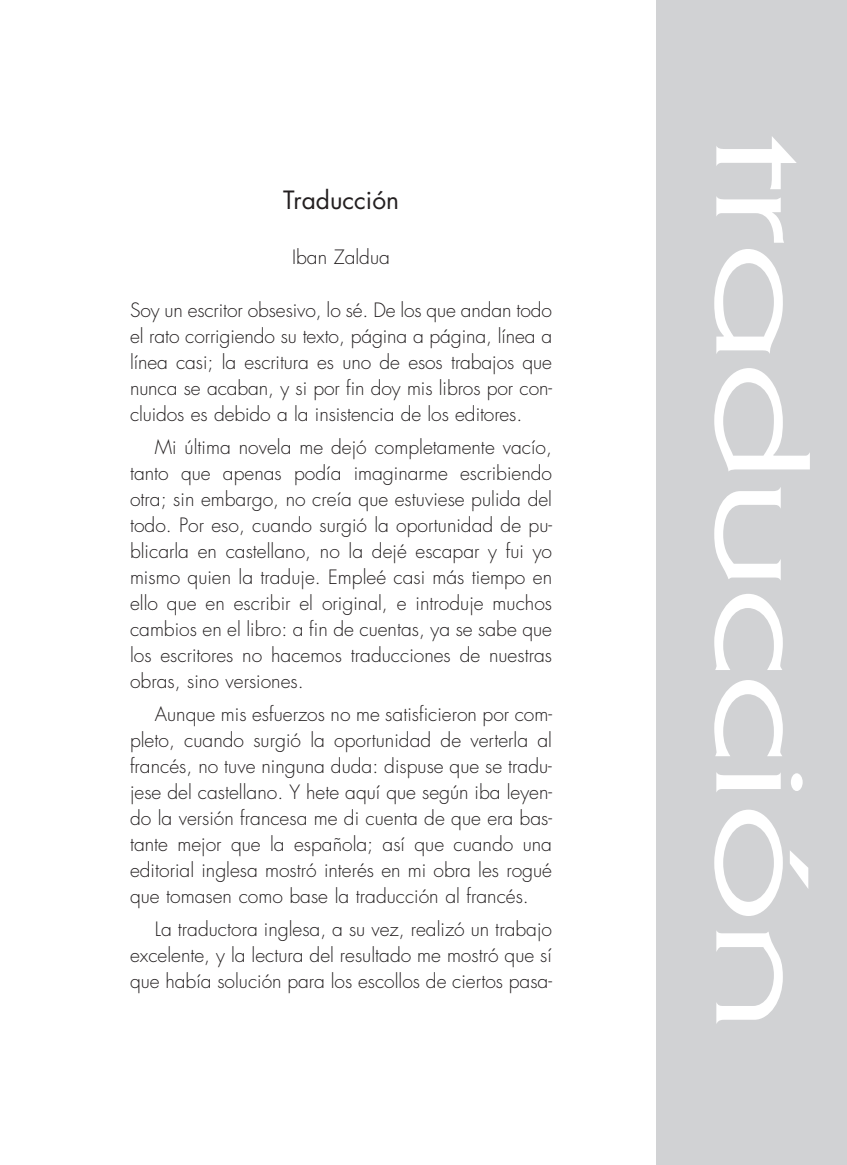
<style>
.page{position:relative;width:847px;height:1165px;background:#fff}
.page>*{position:absolute;margin:0;border:0;box-sizing:border-box;transform-origin:0 0}
.t1{font:131.25px "Serif Gothic";letter-spacing:-.005em;color:#fff;scale:1.5 1}
.t2{font:24.5px "Futura";color:#231f20}
.t3{font:300 19.25px/25.9px "Futura";color:#231f20;text-align:justify}
</style>
<div class="page">
<div style="left:656px;top:0;width:190px;height:1165px;background:#d1d2d4"></div>
<p class="t2" style="left:283px;top:188px;width:117px">Traducción</p>
<p class="t3" style="left:292px;top:246px;width:99px">Iban Zaldua</p>
<p class="t3" style="left:130px;top:299px;width:423px">Soy un escritor obsesivo, lo sé. De los que andan todo el rato corrigiendo su texto, página a página, línea a línea casi; la escritura es uno de esos trabajos que nunca se acaban, y si por fin doy mis libros por con&shy;cluidos es debido a la insistencia de los editores.</p>
<p class="t3" style="left:130px;top:436px;width:423px;text-indent:25px">Mi última novela me dejó completamente vacío, tanto que apenas podía imaginarme escribiendo otra; sin embargo, no creía que estuviese pulida del todo. Por eso, cuando surgió la oportunidad de pu&shy;blicarla en castellano, no la dejé escapar y fui yo mismo quien la traduje. Empleé casi más tiempo en ello que en escribir el original, e introduje muchos cambios en el libro: a fin de cuentas, ya se sabe que los escritores no hacemos traducciones de nuestras obras, sino versiones.</p>
<p class="t3" style="left:130px;top:703px;width:423px;text-indent:25px">Aunque mis esfuerzos no me satisficieron por com&shy;pleto, cuando surgió la oportunidad de verterla al francés, no tuve ninguna duda: dispuse que se tradu&shy;jese del castellano. Y hete aquí que según iba leyen&shy;do la versión francesa me di cuenta de que era bas&shy;tante mejor que la española; así que cuando una editorial inglesa mostró interés en mi obra les rogué que tomasen como base la traducción al francés.</p>
<p class="t3" style="left:130px;top:918px;width:423px;text-indent:25px">La traductora inglesa, a su vez, realizó un trabajo excelente, y la lectura del resultado me mostró que sí que había solución para los escollos de ciertos pasa-</p>
<h1 class="t1" style="left:809px;top:134px;width:599px;rotate:90deg">traducción</h1>
</div>
